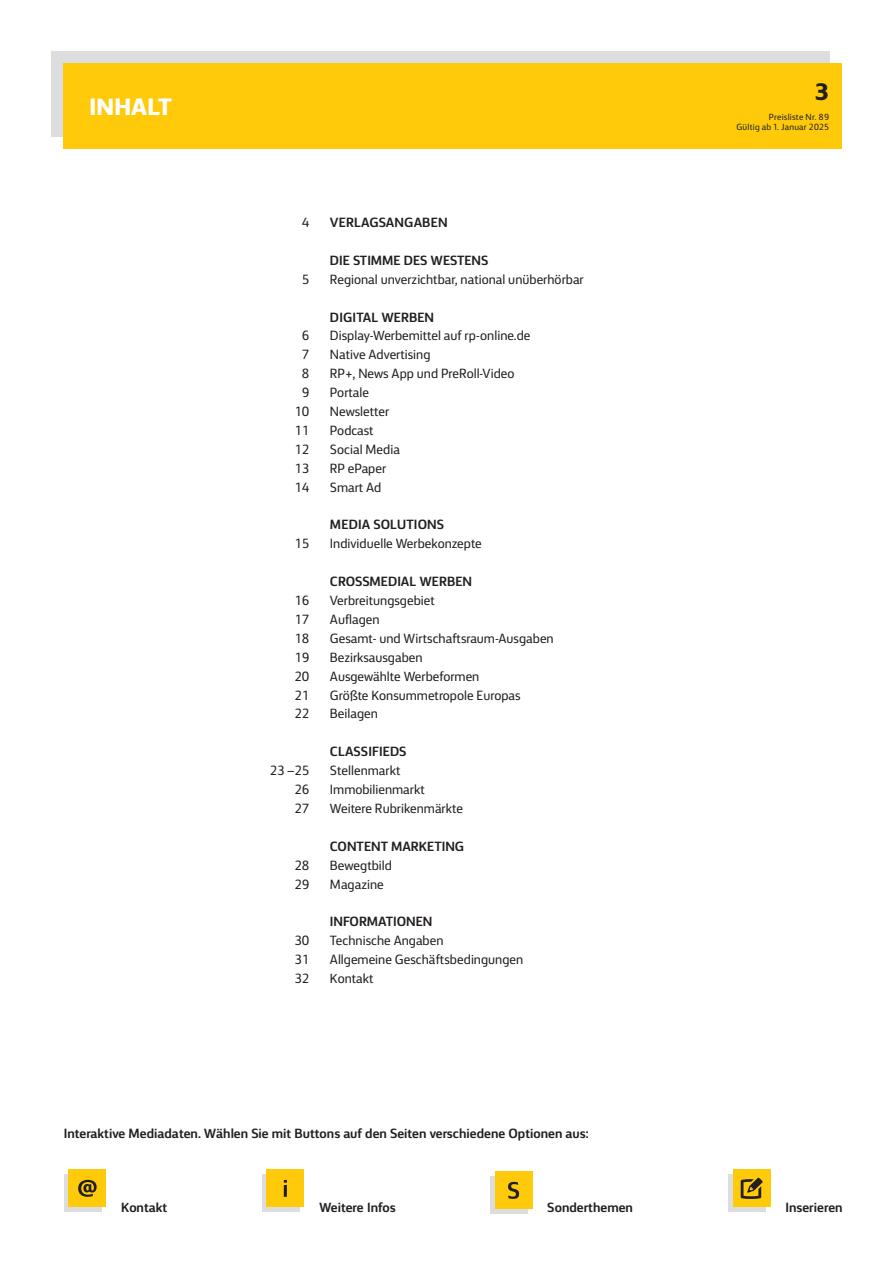
<style>
.page{position:relative;width:893px;height:1263px;background:#fff}
.page>*{position:absolute;margin:0;border:0;box-sizing:border-box;transform-origin:0 0}
.t1{font:800 24px "FS Silas Sans";letter-spacing:.01em;color:#fff}
.t2{font:800 24px "FS Silas Sans";color:#231f20}
.t3{font:13.5px/18.9px "FS Silas Sans";color:#231f20}
.t4{font:700 13.5px "FS Silas Sans";color:#231f20}
.t5{font:9px/10.8px "FS Silas Sans";letter-spacing:.025em;color:#231f20;text-align:right}
</style>
<div class="page">
<div style="left:490px;top:1176px;width:38px;height:38px;background:#dcdddf"></div>
<div style="left:495px;top:1171px;width:37px;height:38px;background:#feca0a"></div>
<svg style="left:508px;top:1182px;width:11px;height:17px"></svg>
<div style="left:51px;top:51px;width:778px;height:85px;background:#dcdddf"></div>
<div style="left:64px;top:64px;width:778px;height:85px;background:#feca0a"></div>
<div style="left:64px;top:1174px;width:38px;height:38px;background:#dcdddf"></div>
<div style="left:69px;top:1169px;width:37px;height:38px;background:#feca0a"></div>
<svg style="left:78px;top:1180px;width:19px;height:17px"></svg>
<div style="left:262px;top:1174px;width:37px;height:38px;background:#dcdddf"></div>
<div style="left:266px;top:1169px;width:38px;height:38px;background:#feca0a"></div>
<svg style="left:284px;top:1180px;width:3px;height:17px"></svg>
<div style="left:728px;top:1174px;width:38px;height:38px;background:#dcdddf"></div>
<div style="left:733px;top:1169px;width:38px;height:38px;background:#feca0a"></div>
<svg style="left:741px;top:1177px;width:22px;height:22px"></svg>
<h1 class="t1" style="left:89px;top:85px;width:84px">INHALT</h1>
<p class="t3" style="left:302px;top:212px;width:9px">4</p>
<p class="t3" style="left:302px;top:268px;width:9px">5</p>
<p class="t3" style="left:294px;top:325px;width:17px;text-align:center">6<br>7<br>8<br>9<br>10<br>11<br>12<br>13<br>14</p>
<p class="t3" style="left:294px;top:533px;width:17px">15</p>
<p class="t3" style="left:294px;top:590px;width:17px;text-align:justify">16<br>17<br>18<br>19<br>20<br>21<br>22</p>
<p class="t3" style="left:294px;top:760px;width:17px;text-align:justify;text-indent:-25px">23 –25<br>26<br>27</p>
<p class="t3" style="left:294px;top:854px;width:17px">28<br>29</p>
<p class="t3" style="left:294px;top:930px;width:17px;text-align:justify">30<br>31<br>32</p>
<p class="t4" style="left:330px;top:211px;width:119px">VERLAGSANGABEN</p>
<p class="t4" style="left:330px;top:249px;width:160px">DIE STIMME DES WESTENS</p>
<p class="t3" style="left:330px;top:268px;width:255px">Regional unverzichtbar, national unüberhörbar</p>
<p class="t4" style="left:330px;top:305px;width:106px">DIGITAL WERBEN</p>
<p class="t3" style="left:330px;top:325px;width:202px">Display-Werbemittel auf rp-online.de<br>Native Advertising<br>RP+, News App und PreRoll-Video<br>Portale<br>Newsletter<br>Podcast<br>Social Media<br>RP ePaper<br>Smart Ad</p>
<p class="t4" style="left:330px;top:513px;width:116px">MEDIA SOLUTIONS</p>
<p class="t3" style="left:330px;top:533px;width:154px">Individuelle Werbekonzepte</p>
<p class="t4" style="left:330px;top:570px;width:144px">CROSSMEDIAL WERBEN</p>
<p class="t3" style="left:330px;top:590px;width:225px">Verbreitungsgebiet<br>Auflagen<br>Gesamt- und Wirtschaftsraum-Ausgaben<br>Bezirksausgaben<br>Ausgewählte Werbeformen<br>Größte Konsummetropole Europas<br>Beilagen</p>
<p class="t4" style="left:330px;top:740px;width:78px">CLASSIFIEDS</p>
<p class="t3" style="left:330px;top:760px;width:135px">Stellenmarkt<br>Immobilienmarkt<br>Weitere Rubrikenmärkte</p>
<p class="t4" style="left:330px;top:835px;width:136px">CONTENT MARKETING</p>
<p class="t3" style="left:330px;top:854px;width:64px">Bewegtbild<br>Magazine</p>
<p class="t4" style="left:330px;top:910px;width:104px">INFORMATIONEN</p>
<p class="t3" style="left:330px;top:930px;width:195px">Technische Angaben<br>Allgemeine Geschäftsbedingungen<br>Kontakt</p>
<p class="t4" style="left:64px;top:1122px;width:526px">Interaktive Mediadaten. Wählen Sie mit Buttons auf den Seiten verschiedene Optionen aus:</p>
<h1 class="t2" style="left:815px;top:70px;width:16px">3</h1>
<p class="t5" style="left:736px;top:110px;width:94px">Preisliste Nr. 89<br>Gültig ab 1. Januar 2025</p>
<p class="t4" style="left:121px;top:1196px;width:48px">Kontakt</p>
<p class="t4" style="left:319px;top:1196px;width:78px">Weitere Infos</p>
<p class="t4" style="left:785px;top:1196px;width:59px">Inserieren</p>
<p class="t4" style="left:547px;top:1196px;width:87px">Sonderthemen</p>
</div>
